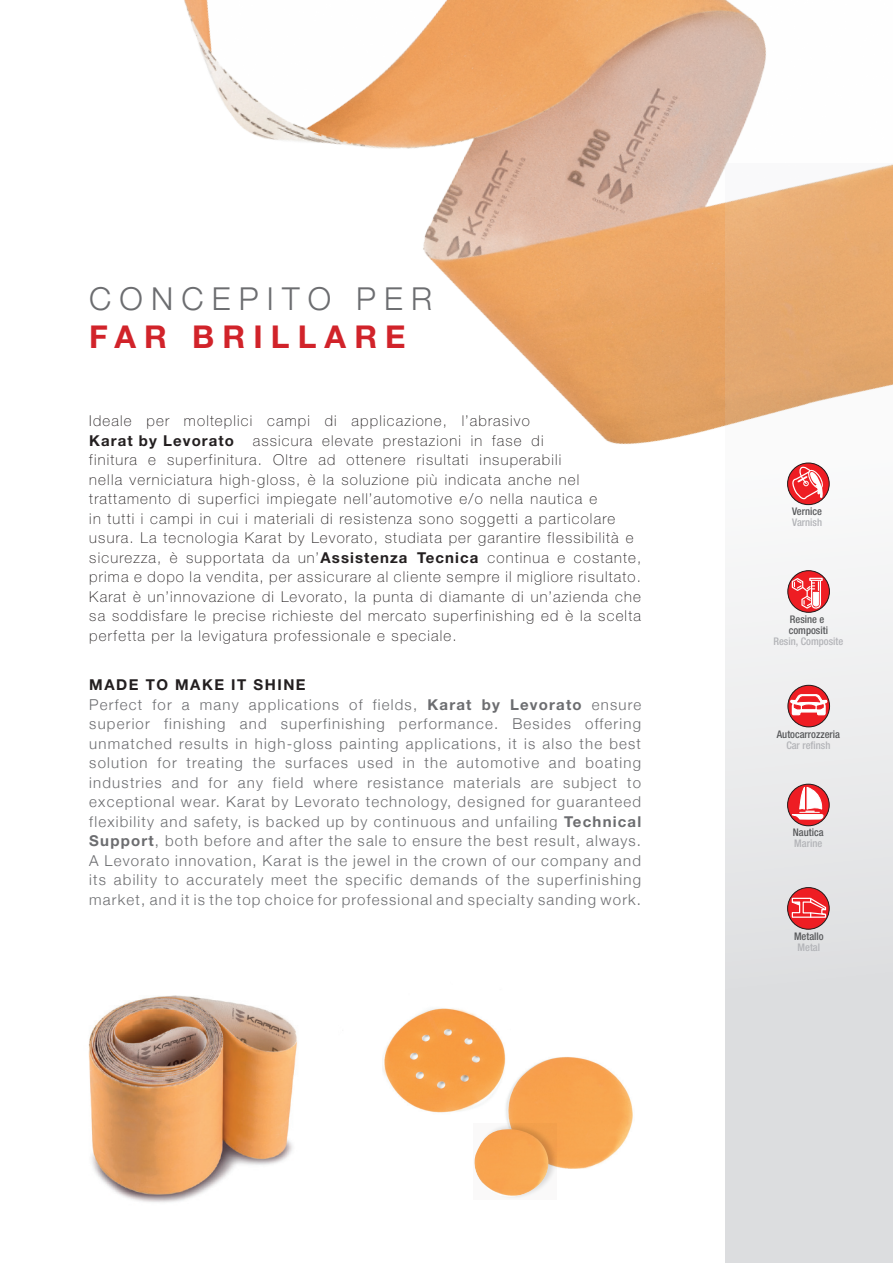
<style>
.page{position:relative;width:893px;height:1263px;background:#fff}
.page>*{position:absolute;margin:0;border:0;box-sizing:border-box;transform-origin:0 0}
.t1{font:300 31.5px "Helvetica Neue";letter-spacing:.26em;color:#6c6d70}
.t2{font:700 31.5px "Helvetica Neue LT Std";letter-spacing:.26em;color:#d1232a}
.t3{font:100 15px/19.5px "Helvetica Neue";letter-spacing:.08em;color:#231f20}
.t4{font:300 15px/19.5px "Helvetica Neue";letter-spacing:.08em;color:#6c6d70;text-align:justify}
.t5{font:700 15px "Helvetica Neue LT Std";letter-spacing:.1em;color:#231f20}
.t6{font:500 condensed 10.5px/11.2px "Helvetica Neue";color:#57585a}
.t7{font:500 condensed 10.5px "Helvetica Neue";color:#b2b3b7}
.s1{font-family:"Helvetica Neue LT Std";font-weight:700}
</style>
<div class="page">
<img style="left:184px;top:0;width:582px;height:445px">
<svg style="left:725px;top:163px;width:168px;height:1100px"></svg>
<img style="left:383px;top:1008px;width:250px;height:161px">
<svg style="left:474px;top:1123px;width:83px;height:56px"></svg>
<img style="left:473px;top:1129px;width:77px;height:69px">
<svg style="left:788px;top:784px;width:41px;height:42px"></svg>
<div style="left:787px;top:784px;width:43px;height:42px;border:1px solid #231f20;border-radius:50%"></div>
<svg style="left:791px;top:786px;width:33px;height:34px"></svg>
<div style="left:788px;top:685px;width:41px;height:42px;background:#ee1d23;border-radius:50%"></div>
<div style="left:787px;top:685px;width:43px;height:42px;border:1px solid #231f20;border-radius:50%"></div>
<svg style="left:789px;top:693px;width:39px;height:23px"></svg>
<div style="left:788px;top:887px;width:41px;height:42px;background:#ee1d23;border-radius:50%"></div>
<div style="left:787px;top:887px;width:43px;height:42px;border:1px solid #231f20;border-radius:50%"></div>
<svg style="left:791px;top:897px;width:36px;height:21px"></svg>
<div style="left:788px;top:571px;width:41px;height:41px;background:#ee1d23;border-radius:50%"></div>
<div style="left:787px;top:570px;width:43px;height:43px;border:1px solid #231f20;border-radius:50%"></div>
<div style="left:809px;top:578px;width:14px;height:3px;border:1px solid #fff"></div>
<svg style="left:791px;top:577px;width:31px;height:32px"></svg>
<svg style="left:788px;top:463px;width:41px;height:42px"></svg>
<div style="left:787px;top:463px;width:43px;height:42px;border:1px solid #231f20;border-radius:50%"></div>
<svg style="left:789px;top:465px;width:34px;height:38px"></svg>
<img style="left:88px;top:995px;width:209px;height:208px">
<h1 class="t1" style="left:89px;top:280px;width:344px">CONCEPITO PER</h1>
<h1 class="t2" style="left:89px;top:318px;width:318px">FAR BRILLARE</h1>
<p class="t3" style="left:89px;top:411px;width:553px">Ideale per molteplici campi di applicazione, l’abrasivo<br><span class="s1">Karat by Levorato</span> assicura elevate prestazioni in fase di<br>finitura e superfinitura. Oltre ad ottenere risultati insuperabili<br>nella verniciatura high-gloss, è la soluzione più indicata anche nel trattamento di superfici impiegate nell’automotive e/o nella nautica e<br>in tutti i campi in cui i materiali di resistenza sono soggetti a particolare usura. La tecnologia Karat by Levorato, studiata per garantire flessibilità e sicurezza, è supportata da un’<span class="s1">Assistenza Tecnica</span> continua e costante, prima e dopo la vendita, per assicurare al cliente sempre il migliore risultato.<br>Karat è un’innovazione di Levorato, la punta di diamante di un’azienda che sa soddisfare le precise richieste del mercato superfinishing ed è la scelta perfetta per la levigatura professionale e speciale.</p>
<p class="t5" style="left:89px;top:675px;width:218px">MADE TO MAKE IT SHINE</p>
<p class="t4" style="left:89px;top:694px;width:553px">Perfect for a many applications of fields, <span class="s1">Karat by Levorato</span> ensure superior finishing and superfinishing performance. Besides offering unmatched results in high-gloss painting applications, it is also the best solution for treating the surfaces used in the automotive and boating industries and for any field where resistance materials are subject to exceptional wear. Karat by Levorato technology, designed for guaranteed flexibility and safety, is backed up by continuous and unfailing <span class="s1">Technical Support</span>, both before and after the sale to ensure the best result, always.<br>A Levorato innovation, Karat is the jewel in the crown of our company and its ability to accurately meet the specific demands of the superfinishing market, and it is the top choice for professional and specialty sanding work.</p>
<p class="t6" style="left:792px;top:506px;width:32px">Vernice</p>
<p class="t7" style="left:792px;top:516px;width:32px">Varnish</p>
<p class="t6" style="left:789px;top:613px;width:41px">Resine e compositi</p>
<p class="t7" style="left:773px;top:635px;width:71px">Resin, Composite</p>
<p class="t6" style="left:777px;top:728px;width:65px">Autocarrozzeria</p>
<p class="t7" style="left:786px;top:739px;width:46px">Car refinsh</p>
<p class="t6" style="left:793px;top:827px;width:32px">Nautica</p>
<p class="t7" style="left:794px;top:837px;width:29px">Marine</p>
<p class="t6" style="left:794px;top:930px;width:31px">Metallo</p>
<p class="t7" style="left:798px;top:941px;width:24px">Metal</p>
</div>
